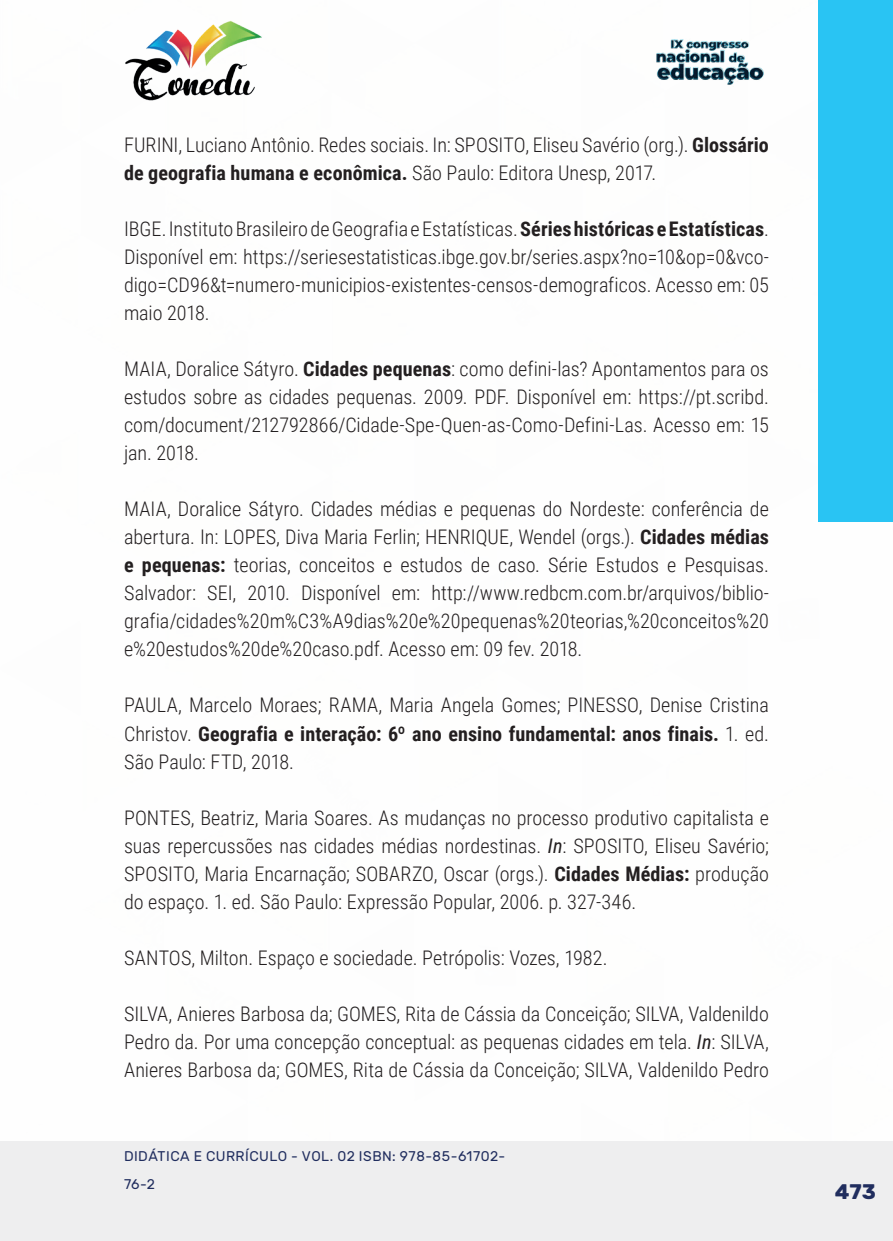
<style>
.page{position:relative;width:893px;height:1241px;background:#fff}
.page>*{position:absolute;margin:0;border:0;box-sizing:border-box;transform-origin:0 0}
.t1{font:700 21px "Rubik";color:#202d5e}
._17_REFERENCIAS{font:300 20.12px/28px "Roboto Condensed";color:#231f20;text-align:justify}
.t2{font:14px/28px "Rubik";letter-spacing:.035em;color:#202d5e}
.s1{font-weight:700}
.s2{font-weight:400;font-style:italic}
</style>
<div class="page">
<div style="left:0;top:1141px;width:893px;height:99px;background:#eeeeef"></div>
<div style="left:819px;top:0;width:74px;height:521px;background:#29c4f3"></div>
<img style="left:125px;top:20px;width:137px;height:81px">
<img style="left:656px;top:39px;width:108px;height:46px">
<p class="_17_REFERENCIAS" style="left:124px;top:130px;width:646px">FURINI, Luciano Antônio. Redes sociais. In: SPOSITO, Eliseu Savério (org.). <span class="s1">Glossário de geografia humana e econômica.</span> São Paulo: Editora Unesp, 2017.</p>
<p class="_17_REFERENCIAS" style="left:124px;top:214px;width:646px">IBGE. Instituto Brasileiro de Geografia e Estatísticas. <span class="s1">Séries históricas e Estatísticas</span>.<br>Disponível em: https://seriesestatisticas.ibge.gov.br/series.aspx?no=10&amp;op=0&amp;vco&shy;digo=CD96&amp;t=numero-municipios-existentes-censos-demograficos. Acesso em: 05 maio 2018.</p>
<p class="_17_REFERENCIAS" style="left:124px;top:354px;width:646px">MAIA, Doralice Sátyro. <span class="s1">Cidades pequenas</span>: como defini-las? Apontamentos para os estudos sobre as cidades pequenas. 2009. PDF. Disponível em: https://pt.scribd. com/document/212792866/Cidade-Spe-Quen-as-Como-Defini-Las. Acesso em: 15 jan. 2018.</p>
<p class="_17_REFERENCIAS" style="left:124px;top:494px;width:646px">MAIA, Doralice Sátyro. Cidades médias e pequenas do Nordeste: conferência de abertura. In: LOPES, Diva Maria Ferlin; HENRIQUE, Wendel (orgs.). <span class="s1">Cidades médias e pequenas:</span> teorias, conceitos e estudos de caso. Série Estudos e Pesquisas.<br>Salvador: SEI, 2010. Disponível em: http://www.redbcm.com.br/arquivos/biblio&shy;grafia/cidades%20m%C3%A9dias%20e%20pequenas%20teorias,%20conceitos%20 e%20estudos%20de%20caso.pdf. Acesso em: 09 fev. 2018.</p>
<p class="_17_REFERENCIAS" style="left:124px;top:690px;width:646px">PAULA, Marcelo Moraes; RAMA, Maria Angela Gomes; PINESSO, Denise Cristina Christov. <span class="s1">Geografia e interação: 6º ano ensino fundamental: anos finais.</span> 1. ed.<br>São Paulo: FTD, 2018.</p>
<p class="_17_REFERENCIAS" style="left:124px;top:802px;width:646px">PONTES, Beatriz, Maria Soares. As mudanças no processo produtivo capitalista e suas repercussões nas cidades médias nordestinas. <span class="s2">In</span>: SPOSITO, Eliseu Savério; SPOSITO, Maria Encarnação; SOBARZO, Oscar (orgs.). <span class="s1">Cidades Médias:</span> produção do espaço. 1. ed. São Paulo: Expressão Popular, 2006. p. 327-346.</p>
<p class="_17_REFERENCIAS" style="left:124px;top:942px;width:485px">SANTOS, Milton. Espaço e sociedade. Petrópolis: Vozes, 1982.</p>
<p class="_17_REFERENCIAS" style="left:124px;top:998px;width:646px">SILVA, Anieres Barbosa da; GOMES, Rita de Cássia da Conceição; SILVA, Valdenildo Pedro da. Por uma concepção conceptual: as pequenas cidades em tela. <span class="s2">In</span>: SILVA, Anieres Barbosa da; GOMES, Rita de Cássia da Conceição; SILVA, Valdenildo Pedro</p>
<p class="t2" style="left:124px;top:1142px;width:383px">DIDÁTICA E CURRÍCULO - VOL. 02 ISBN: 978-85-61702-<br>76-2</p>
<p class="t1" style="left:835px;top:1179px;width:43px">473</p>
</div>
